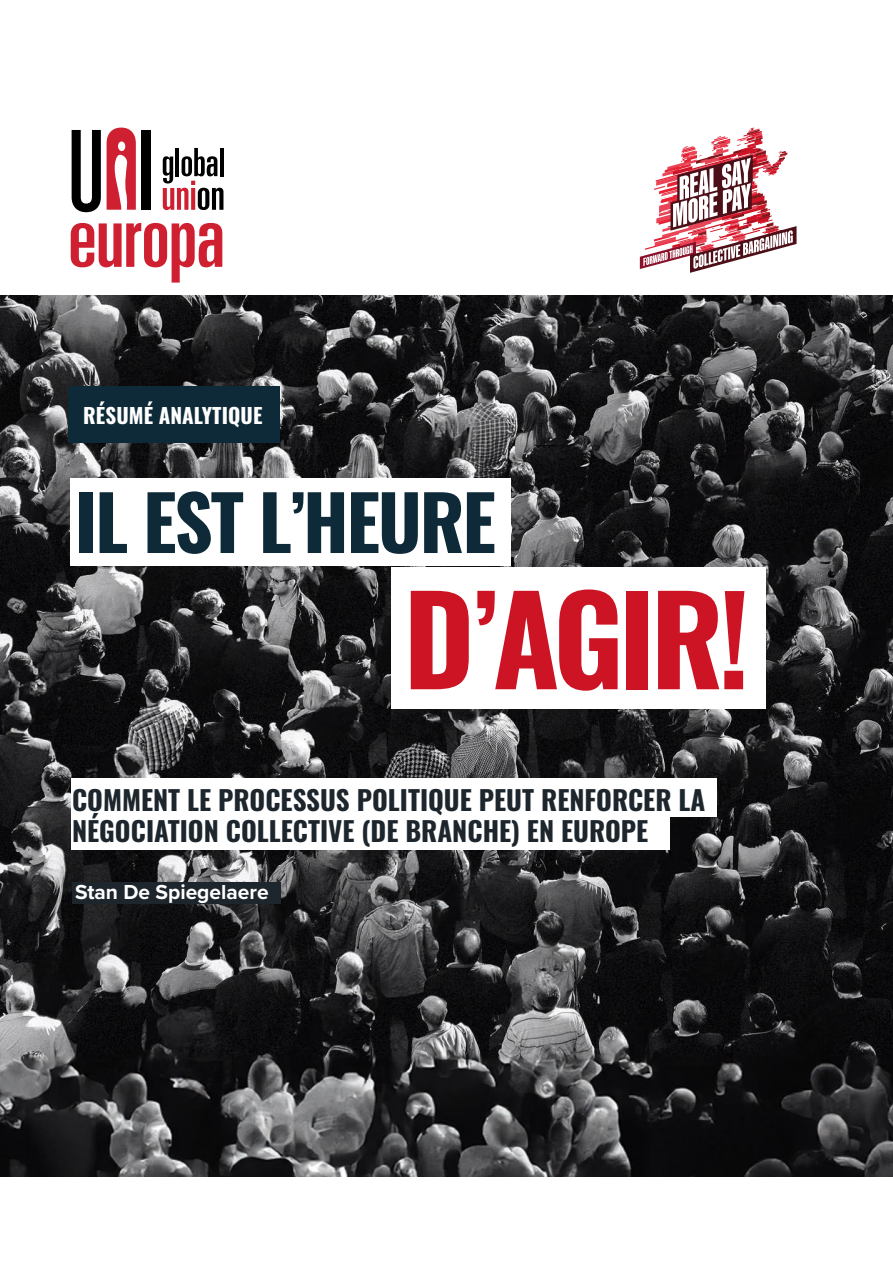
<style>
.page{position:relative;width:893px;height:1263px;background:#fff}
.page>*{position:absolute;margin:0;border:0;box-sizing:border-box;transform-origin:0 0}
.t1{font:700 121.5px "Oswald";color:#cd1425}
.t2{font:700 75px "Oswald";letter-spacing:-.03em;color:#0e2a38}
.t3{font:700 27px/30.6px "Oswald";color:#1d252d}
.t4{font:700 21px "Proxima Nova";color:#fff}
.t5{font:700 21px "Oswald";letter-spacing:.005em;color:#fff}
</style>
<div class="page">
<img style="left:0;top:295px;width:893px;height:882px">
<div style="left:72px;top:882px;width:208px;height:22px;background:#1d252d"></div>
<svg style="left:163px;top:148px;width:60px;height:62px"></svg>
<svg style="left:107px;top:128px;width:29px;height:82px"></svg>
<div style="left:142px;top:130px;width:9px;height:80px;background:#000"></div>
<svg style="left:72px;top:130px;width:29px;height:82px"></svg>
<svg style="left:71px;top:223px;width:151px;height:60px"></svg>
<div style="left:69px;top:386px;width:211px;height:56px;background:#0e2a38"></div>
<div style="left:71px;top:779px;width:646px;height:38px;background:#fff"></div>
<div style="left:71px;top:817px;width:599px;height:33px;background:#fff"></div>
<div style="left:70px;top:478px;width:440px;height:88px;background:#fff"></div>
<div style="left:391px;top:567px;width:374px;height:141px;background:#fff"></div>
<svg style="left:640px;top:128px;width:156px;height:145px"></svg>
<p class="t5" style="left:83px;top:404px;width:181px">RÉSUMÉ ANALYTIQUE</p>
<h2 class="t2" style="left:75px;top:483px;width:423px">IL EST L’HEURE</h2>
<h1 class="t1" style="left:403px;top:576px;width:348px">D’AGIR!</h1>
<p class="t3" style="left:72px;top:786px;width:635px">COMMENT LE PROCESSUS POLITIQUE PEUT RENFORCER LA<br>NÉGOCIATION COLLECTIVE (DE BRANCHE) EN EUROPE</p>
<p class="t4" style="left:75px;top:876px;width:195px">Stan De Spiegelaere</p>
</div>
